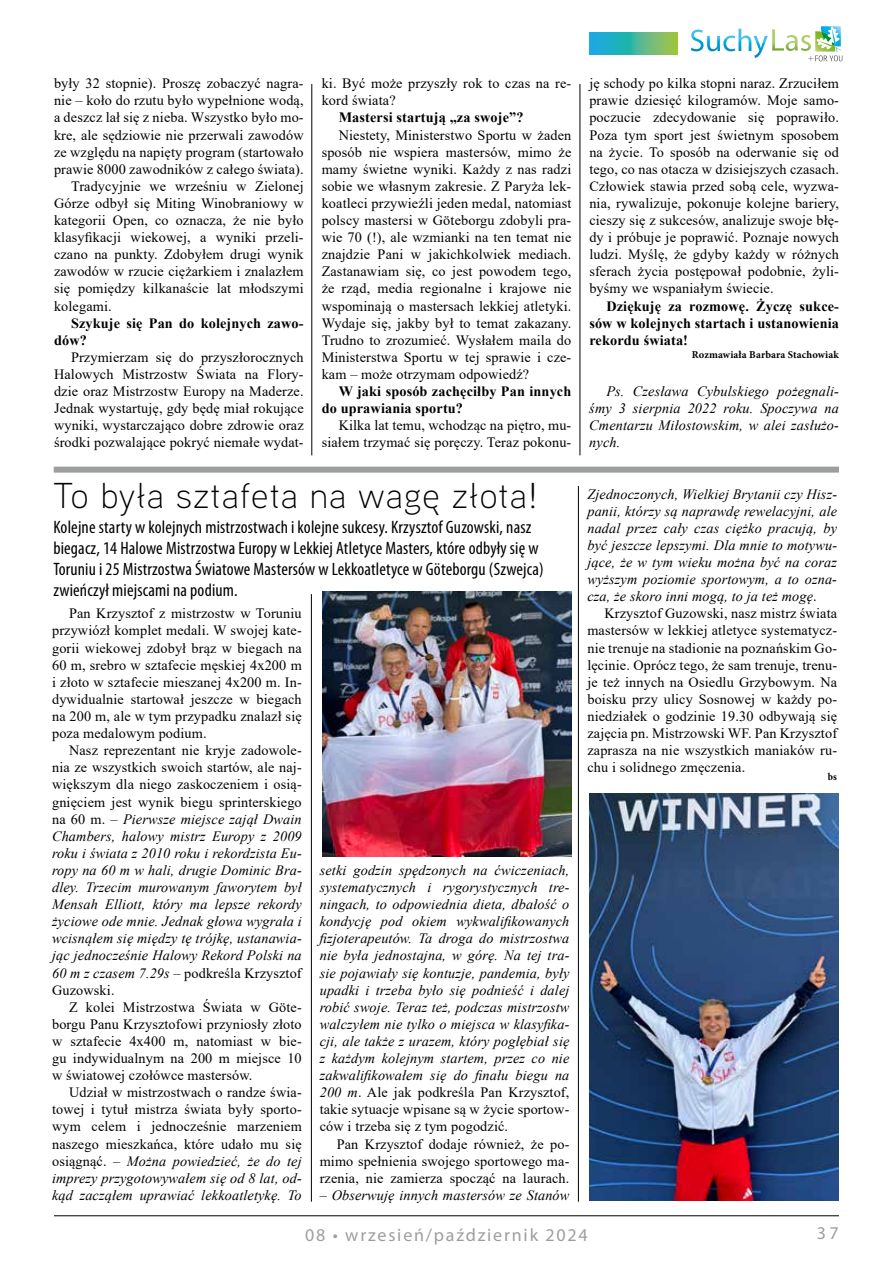
<style>
.page{position:relative;width:893px;height:1263px;background:#fff}
.page>*{position:absolute;margin:0;border:0;box-sizing:border-box;transform-origin:0 0}
.t1{font:300 36px "Aaux Next";letter-spacing:.03em;color:#000}
.t2{font:condensed 18px/21px "Myriad Pro";letter-spacing:.01em;color:#000}
.t3{font:18px "Myriad Pro";letter-spacing:.1em;color:#9c9e9f}
.t4{font:14.25px/17.1px "Times New Roman";letter-spacing:.01em;color:#000;text-align:justify}
.t5{font:italic 14.25px/17.1px "Times New Roman";letter-spacing:.01em;color:#000;text-align:justify}
.t6{font:700 14.25px/17.1px "Times New Roman";letter-spacing:.01em;color:#000}
.t7{font:700 10.5px "Minion Pro";letter-spacing:.01em;color:#000}
.t8{font:700 condensed 10.5px "Minion Pro";color:#000}
.s1{font-style:normal}
.s2{font-style:italic}
</style>
<div class="page">
<hr style="left:54px;top:1215px;width:785px;height:1px;background:#000">
<svg style="left:691px;top:26px;width:151px;height:35px"></svg>
<svg style="left:590px;top:33px;width:87px;height:21px"></svg>
<hr style="left:311px;top:594px;width:1px;height:607px;background:#000">
<hr style="left:578px;top:486px;width:1px;height:715px;background:#000">
<hr style="left:312px;top:84px;width:1px;height:371px;background:#000">
<hr style="left:580px;top:84px;width:1px;height:371px;background:#000">
<img style="left:322px;top:592px;width:249px;height:264px">
<img style="left:589px;top:794px;width:250px;height:407px">
<div style="left:54px;top:467px;width:785px;height:6px;background:#9c9e9f"></div>
<p class="t4" style="left:54px;top:74px;width:251px">były 32 stopnie). Proszę zobaczyć nagra-</p>
<p class="t4" style="left:54px;top:92px;width:251px">nie – koło do rzutu było wypełnione wodą,</p>
<p class="t4" style="left:54px;top:109px;width:251px">a deszcz lał się z nieba. Wszystko było mo-</p>
<p class="t4" style="left:54px;top:126px;width:251px">kre, ale sędziowie nie przerwali zawodów</p>
<p class="t4" style="left:54px;top:143px;width:251px">ze względu na napięty program (startowało</p>
<p class="t4" style="left:54px;top:160px;width:251px">prawie 8000 zawodników z całego świata).</p>
<p class="t4" style="left:71px;top:177px;width:234px">Tradycyjnie we wrześniu w Zielonej</p>
<p class="t4" style="left:54px;top:194px;width:251px">Górze odbył się Miting Winobraniowy w</p>
<p class="t4" style="left:54px;top:211px;width:251px">kategorii Open, co oznacza, że nie było</p>
<p class="t4" style="left:54px;top:228px;width:251px">klasyfikacji wiekowej, a wyniki przeli-</p>
<p class="t4" style="left:54px;top:245px;width:251px">czano na punkty. Zdobyłem drugi wynik</p>
<p class="t4" style="left:54px;top:263px;width:251px">zawodów w rzucie ciężarkiem i znalazłem</p>
<p class="t4" style="left:54px;top:280px;width:251px">się pomiędzy kilkanaście lat młodszymi</p>
<p class="t4" style="left:54px;top:297px;width:59px">kolegami.</p>
<p class="t6" style="left:54px;top:314px;width:251px;text-indent:17px">Szykuje się Pan do kolejnych zawo&shy;dów?</p>
<p class="t4" style="left:54px;top:348px;width:251px;text-indent:17px">Przymierzam się do przyszłorocznych Halowych Mistrzostw Świata na Flory&shy;dzie oraz Mistrzostw Europy na Maderze.<br>Jednak wystartuję, gdy będę miał rokujące wyniki, wystarczająco dobre zdrowie oraz środki pozwalające pokryć niemałe wydat-</p>
<p class="t4" style="left:322px;top:74px;width:251px">ki. Być może przyszły rok to czas na re&shy;kord świata?</p>
<p class="t6" style="left:339px;top:109px;width:186px">Mastersi startują „za swoje”?</p>
<p class="t4" style="left:322px;top:126px;width:251px;text-indent:17px">Niestety, Ministerstwo Sportu w żaden sposób nie wspiera mastersów, mimo że mamy świetne wyniki. Każdy z nas radzi sobie we własnym zakresie. Z Paryża lek&shy;koatleci przywieźli jeden medal, natomiast polscy mastersi w Göteborgu zdobyli pra&shy;wie 70 (!), ale wzmianki na ten temat nie znajdzie Pani w jakichkolwiek mediach.<br>Zastanawiam się, co jest powodem tego, że rząd, media regionalne i krajowe nie wspominają o mastersach lekkiej atletyki.<br>Wydaje się, jakby był to temat zakazany.<br>Trudno to zrozumieć. Wysłałem maila do Ministerstwa Sportu w tej sprawie i cze&shy;kam – może otrzymam odpowiedź?</p>
<p class="t6" style="left:322px;top:382px;width:251px;text-indent:17px">W jaki sposób zachęciłby Pan innych do uprawiania sportu?</p>
<p class="t4" style="left:322px;top:416px;width:251px;text-align:right">Kilka lat temu, wchodząc na piętro, mu&shy;siałem trzymać się poręczy. Teraz pokonu-</p>
<h1 class="t1" style="left:53px;top:471px;width:486px">To była sztafeta na wagę złota!</h1>
<p class="t2" style="left:53px;top:516px;width:492px">Kolejne starty w kolejnych mistrzostwach i kolejne sukcesy. Krzysztof Guzowski, nasz biegacz, 14 Halowe Mistrzostwa Europy w Lekkiej Atletyce Masters, które odbyły się w Toruniu i 25 Mistrzostwa Światowe Mastersów w Lekkoatletyce w Göteborgu (Szwejca) zwieńczył miejscami na podium.</p>
<p class="t4" style="left:52px;top:605px;width:251px;text-indent:17px">Pan Krzysztof z mistrzostw w Toruniu przywiózł komplet medali. W swojej kate&shy;gorii wiekowej zdobył brąz w biegach na 60 m, srebro w sztafecie męskiej 4x200 m i złoto w sztafecie mieszanej 4x200 m. In&shy;dywidualnie startował jeszcze w biegach na 200 m, ale w tym przypadku znalazł się poza medalowym podium.</p>
<p class="t5" style="left:52px;top:741px;width:251px;text-indent:17px"><span class="s1">Nasz reprezentant nie kryje zadowole&shy;nia ze wszystkich swoich startów, ale naj&shy;większym dla niego zaskoczeniem i osią&shy;gnięciem jest wynik biegu sprinterskiego na 60 m. –</span> Pierwsze miejsce zajął Dwain Chambers, halowy mistrz Europy z 2009 roku i świata z 2010 roku i rekordzista Eu&shy;ropy na 60 m w hali, drugie Dominic Bra&shy;dley. Trzecim murowanym faworytem był Mensah Elliott, który ma lepsze rekordy życiowe ode mnie. Jednak głowa wygrała i wcisnąłem się między tę trójkę, ustanawia&shy;jąc jednocześnie Halowy Rekord Polski na 60 m z czasem 7.29s <span class="s1">– podkreśla Krzysztof Guzowski.</span></p>
<p class="t4" style="left:52px;top:998px;width:251px;text-indent:17px">Z kolei Mistrzostwa Świata w Göte&shy;borgu Panu Krzysztofowi przyniosły złoto w sztafecie 4x400 m, natomiast w bie&shy;gu indywidualnym na 200 m miejsce 10 w światowej czołówce mastersów.</p>
<p class="t4" style="left:52px;top:1083px;width:251px;text-indent:17px">Udział w mistrzostwach o randze świa&shy;towej i tytuł mistrza świata były sporto&shy;wym celem i jednocześnie marzeniem naszego mieszkańca, które udało mu się osiągnąć. – <span class="s2">Można powiedzieć, że do tej imprezy przygotowywałem się od 8 lat, od&shy;kąd zacząłem uprawiać lekkoatletykę. To</span></p>
<p class="t5" style="left:320px;top:861px;width:251px">setki godzin spędzonych na ćwiczeniach, systematycznych i rygorystycznych tre&shy;ningach, to odpowiednia dieta, dbałość o kondycję pod okiem wykwalifikowanych fizjoterapeutów. Ta droga do mistrzostwa nie była jednostajna, w górę. Na tej tra&shy;sie pojawiały się kontuzje, pandemia, były upadki i trzeba było się podnieść i dalej robić swoje. Teraz też, podczas mistrzostw walczyłem nie tylko o miejsca w klasyfika&shy;cji, ale także z urazem, który pogłębiał się z każdym kolejnym startem, przez co nie zakwalifikowałem się do finału biegu na 200 m<span class="s1">. Ale jak podkreśla Pan Krzysztof, takie sytuacje wpisane są w życie sportow&shy;ców i trzeba się z tym pogodzić.</span></p>
<p class="t4" style="left:320px;top:1135px;width:251px;text-indent:17px">Pan Krzysztof dodaje również, że po&shy;mimo spełnienia swojego sportowego ma&shy;rzenia, nie zamierza spocząć na laurach.</p>
<p class="t5" style="left:320px;top:1186px;width:251px"><span class="s1">–</span> Obserwuję innych mastersów ze Stanów</p>
<p class="t4" style="left:589px;top:74px;width:251px">ję schody po kilka stopni naraz. Zrzuciłem prawie dziesięć kilogramów. Moje samo&shy;poczucie zdecydowanie się poprawiło.<br>Poza tym sport jest świetnym sposobem na życie. To sposób na oderwanie się od tego, co nas otacza w dzisiejszych czasach.<br>Człowiek stawia przed sobą cele, wyzwa&shy;nia, rywalizuje, pokonuje kolejne bariery, cieszy się z sukcesów, analizuje swoje błę&shy;dy i próbuje je poprawić. Poznaje nowych ludzi. Myślę, że gdyby każdy w różnych sferach życia postępował podobnie, żyli&shy;byśmy we wspaniałym świecie.</p>
<p class="t6" style="left:589px;top:297px;width:251px;text-align:justify;text-indent:17px">Dziękuję za rozmowę. Życzę sukce&shy;sów w kolejnych startach i ustanowienia rekordu świata!</p>
<p class="t7" style="left:692px;top:347px;width:149px">Rozmawiała Barbara Stachowiak</p>
<p class="t5" style="left:589px;top:382px;width:251px;text-indent:17px">Ps. Czesława Cybulskiego pożegnali&shy;śmy 3 sierpnia 2022 roku. Spoczywa na Cmentarzu Miłostowskim, w alei zasłużo&shy;nych.</p>
<p class="t5" style="left:587px;top:485px;width:251px">Zjednoczonych, Wielkiej Brytanii czy Hisz&shy;panii, którzy są naprawdę rewelacyjni, ale nadal przez cały czas ciężko pracują, by być jeszcze lepszymi. Dla mnie to motywu&shy;jące, że w tym wieku można być na coraz wyższym poziomie sportowym, a to ozna&shy;cza, że skoro inni mogą, to ja też mogę<span class="s1">.</span></p>
<p class="t4" style="left:587px;top:605px;width:251px;text-indent:17px">Krzysztof Guzowski, nasz mistrz świata mastersów w lekkiej atletyce systematycz&shy;nie trenuje na stadionie na poznańskim Go&shy;lęcinie. Oprócz tego, że sam trenuje, trenu&shy;je też innych na Osiedlu Grzybowym. Na boisku przy ulicy Sosnowej w każdy po&shy;niedziałek o godzinie 19.30 odbywają się zajęcia pn. Mistrzowski WF. Pan Krzysztof zaprasza na nie wszystkich maniaków ru&shy;chu i solidnego zmęczenia.</p>
<p class="t8" style="left:828px;top:770px;width:11px">bs</p>
<p class="t3" style="left:305px;top:1224px;width:284px">08 • wrzesień/październik 2024</p>
<p class="t3" style="left:817px;top:1222px;width:24px">37</p>
</div>
